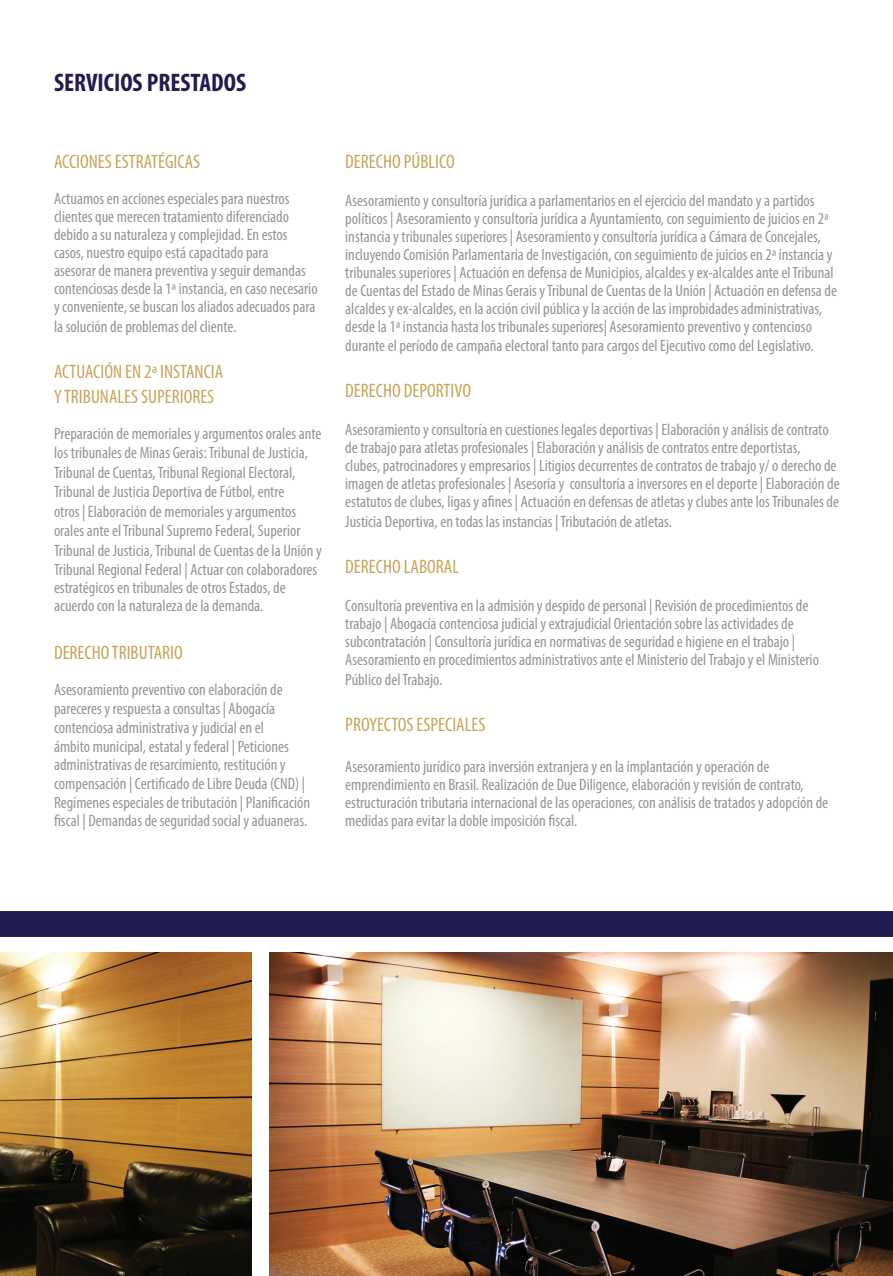
<style>
.page{position:relative;width:893px;height:1276px;background:#fff}
.page>*{position:absolute;margin:0;border:0;box-sizing:border-box;transform-origin:0 0}
.t1{font:700 condensed 25.5px "Myriad Pro";color:#211c52}
.t2{font:condensed 19.5px "Myriad Pro";color:#c8a559}
.t3{font:condensed 16.5px/18px "Myriad Pro";color:#939598}
</style>
<div class="page">
<img style="left:270px;top:952px;width:623px;height:324px">
<img style="left:0;top:952px;width:251px;height:324px">
<div style="left:0;top:911px;width:893px;height:25px;background:#211c52"></div>
<p class="t1" style="left:54px;top:67px;width:194px">SERVICIOS PRESTADOS</p>
<p class="t2" style="left:54px;top:149px;width:148px">ACCIONES ESTRATÉGICAS</p>
<p class="t3" style="left:54px;top:189px;width:265px">Actuamos en acciones especiales para nuestros clientes que merecen tratamiento diferenciado debido a su naturaleza y complejidad. En estos casos, nuestro equipo está capacitado para<br>asesorar de manera preventiva y seguir demandas contenciosas desde la 1ª instancia, en caso necesario y conveniente, se buscan los aliados adecuados para</p>
<p class="t3" style="left:54px;top:317px;width:184px">la solución de problemas del cliente.</p>
<p class="t2" style="left:54px;top:359px;width:171px">ACTUACIÓN EN 2ª INSTANCIA</p>
<p class="t2" style="left:54px;top:384px;width:162px">Y TRIBUNALES SUPERIORES</p>
<p class="t3" style="left:54px;top:423px;width:269px;line-height:19.5px">Preparación de memoriales y argumentos orales ante los tribunales de Minas Gerais: Tribunal de Justicia, Tribunal de Cuentas, Tribunal Regional Electoral, Tribunal de Justicia Deportiva de Fútbol, entre<br>otros | Elaboración de memoriales y argumentos orales ante el Tribunal Supremo Federal, Superior Tribunal de Justicia, Tribunal de Cuentas de la Unión y Tribunal Regional Federal | Actuar con colaboradores</p>
<p class="t3" style="left:54px;top:578px;width:233px">estratégicos en tribunales de otros Estados, de acuerdo con la naturaleza de la demanda.</p>
<p class="t2" style="left:54px;top:641px;width:130px">DERECHO TRIBUTARIO</p>
<p class="t3" style="left:54px;top:680px;width:258px;line-height:18.6px">Asesoramiento preventivo con elaboración de pareceres y respuesta a consultas | Abogacía contenciosa administrativa y judicial en el<br>ámbito municipal, estatal y federal | Peticiones administrativas de resarcimiento, restitución y compensación | Certificado de Libre Deuda (CND) | Regímenes especiales de tributación | Planificación fiscal | Demandas de seguridad social y aduaneras.</p>
<p class="t2" style="left:345px;top:149px;width:111px">DERECHO PÚBLICO</p>
<p class="t3" style="left:345px;top:191px;width:493px">Asesoramiento y consultoría jurídica a parlamentarios en el ejercicio del mandato y a partidos políticos | Asesoramiento y consultoría jurídica a Ayuntamiento, con seguimiento de juicios en 2ª instancia y tribunales superiores | Asesoramiento y consultoría jurídica a Cámara de Concejales, incluyendo Comisión Parlamentaria de Investigación, con seguimiento de juicios en 2ª instancia y tribunales superiores | Actuación en defensa de Municipios, alcaldes y ex-alcaldes ante el Tribunal de Cuentas del Estado de Minas Gerais y Tribunal de Cuentas de la Unión | Actuación en defensa de alcaldes y ex-alcaldes, en la acción civil pública y la acción de las improbidades administrativas, desde la 1ª instancia hasta los tribunales superiores| Asesoramiento preventivo y contencioso</p>
<p class="t3" style="left:345px;top:337px;width:470px">durante el período de campaña electoral tanto para cargos del Ejecutivo como del Legislativo.</p>
<p class="t2" style="left:345px;top:379px;width:127px">DERECHO DEPORTIVO</p>
<p class="t3" style="left:345px;top:420px;width:496px">Asesoramiento y consultoría en cuestiones legales deportivas | Elaboración y análisis de contrato de trabajo para atletas profesionales | Elaboración y análisis de contratos entre deportistas,<br>clubes, patrocinadores y empresarios | Litigios decurrentes de contratos de trabajo y/ o derecho de imagen de atletas profesionales | Asesoría y consultoría a inversores en el deporte | Elaboración de estatutos de clubes, ligas y afines | Actuación en defensas de atletas y clubes ante los Tribunales de</p>
<p class="t3" style="left:345px;top:512px;width:328px">Justicia Deportiva, en todas las instancias | Tributación de atletas.</p>
<p class="t2" style="left:345px;top:554px;width:115px">DERECHO LABORAL</p>
<p class="t3" style="left:345px;top:596px;width:475px">Consultoría preventiva en la admisión y despido de personal | Revisión de procedimientos de trabajo | Abogacía contenciosa judicial y extrajudicial Orientación sobre las actividades de subcontratación | Consultoría jurídica en normativas de seguridad e higiene en el trabajo | Asesoramiento en procedimientos administrativos ante el Ministerio del Trabajo y el Ministerio</p>
<p class="t3" style="left:345px;top:670px;width:98px">Público del Trabajo.</p>
<p class="t2" style="left:345px;top:713px;width:142px">PROYECTOS ESPECIALES</p>
<p class="t3" style="left:345px;top:757px;width:484px">Asesoramiento jurídico para inversión extranjera y en la implantación y operación de emprendimiento en Brasil. Realización de Due Diligence, elaboración y revisión de contrato, estructuración tributaria internacional de las operaciones, con análisis de tratados y adopción de medidas para evitar la doble imposición fiscal.</p>
</div>
